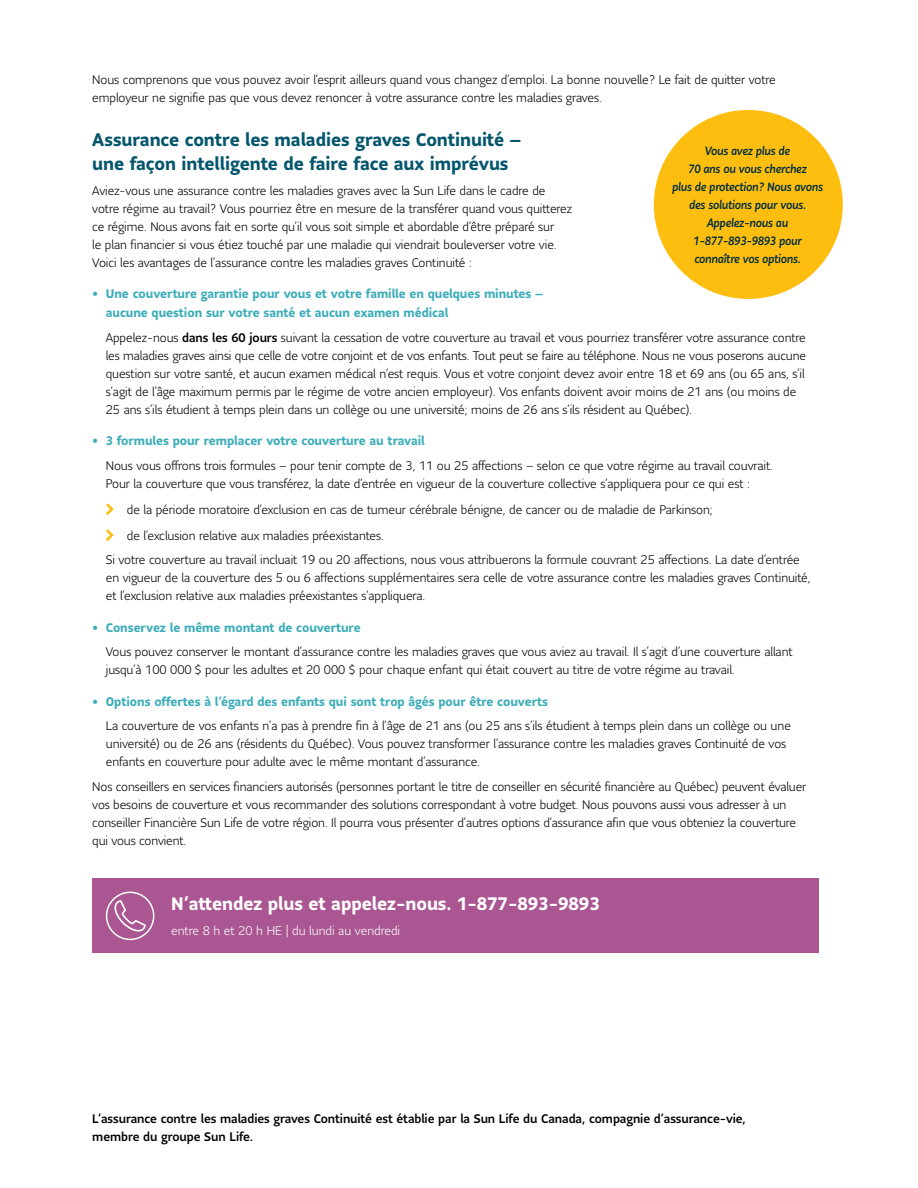
<style>
.page{position:relative;width:918px;height:1188px;background:#fff}
.page>*{position:absolute;margin:0;border:0;box-sizing:border-box;transform-origin:0 0}
.H2_-_Subtitle{font:700 18px/24px "Sun Life Sans";letter-spacing:-.005em;color:#05566d}
.P_-_Body{font:700 18px "Sun Life Sans";letter-spacing:-.005em;color:#fff}
.P_-_Body-2{font:300 12.3px/18px "Sun Life Sans";letter-spacing:-.005em;color:#000}
.H3_-_Subhead_Teal{font:700 12.3px/19.2px "Sun Life Sans";letter-spacing:-.005em;color:#3dadb9}
.P_-_Dislaimer{font:500 12.3px/18px "Sun Life Sans";letter-spacing:-.005em;color:#000}
.P_-_Body-3{font:300 12.3px "Sun Life Sans";color:#fff}
.P_-_Body-4{font:italic 500 12px/18px "Sun Life Sans";letter-spacing:-.02em;color:#002d3d;text-align:center;scale:.9 1}
.s1{font-weight:500}
</style>
<div class="page">
<svg style="left:106px;top:503px;width:8px;height:12px"></svg>
<svg style="left:106px;top:529px;width:8px;height:12px"></svg>
<div style="left:654px;top:110px;width:189px;height:189px;background:#febe10;border-radius:50%"></div>
<div style="left:92px;top:878px;width:727px;height:74px;background:#a95692"></div>
<div style="left:106px;top:892px;width:48px;height:48px;border:2px solid #fff;border-radius:50%"></div>
<svg style="left:114px;top:900px;width:32px;height:32px"></svg>
<p class="P_-_Body-2" style="left:92px;top:70px;width:685px">Nous comprenons que vous pouvez avoir l’esprit ailleurs quand vous changez d’emploi. La bonne nouvelle? Le fait de quitter votre employeur ne signifie pas que vous devez renoncer à votre assurance contre les maladies graves.</p>
<h2 class="H2_-_Subtitle" style="left:92px;top:127px;width:431px">Assurance contre les maladies graves Continuité – une façon intelligente de faire face aux imprévus</h2>
<p class="P_-_Body-2" style="left:92px;top:181px;width:481px">Aviez-vous une assurance contre les maladies graves avec la Sun Life dans le cadre de votre régime au travail? Vous pourriez être en mesure de la transférer quand vous quitterez ce régime. Nous avons fait en sorte qu’il vous soit simple et abordable d’être préparé sur<br>le plan financier si vous étiez touché par une maladie qui viendrait bouleverser votre vie.<br>Voici les avantages de l’assurance contre les maladies graves Continuité :</p>
<h3 class="H3_-_Subhead_Teal" style="left:106px;top:284px;width:439px;text-indent:-14px">• Une couverture garantie pour vous et votre famille en quelques minutes – aucune question sur votre santé et aucun examen médical</h3>
<p class="P_-_Body-2" style="left:106px;top:328px;width:702px">Appelez-nous <span class="s1">dans les 60 jours</span> suivant la cessation de votre couverture au travail et vous pourriez transférer votre assurance contre les maladies graves ainsi que celle de votre conjoint et de vos enfants. Tout peut se faire au téléphone. Nous ne vous poserons aucune question sur votre santé, et aucun examen médical n’est requis. Vous et votre conjoint devez avoir entre 18 et 69 ans (ou 65 ans, s’il s’agit de l’âge maximum permis par le régime de votre ancien employeur). Vos enfants doivent avoir moins de 21 ans (ou moins de 25 ans s’ils étudient à temps plein dans un collège ou une université; moins de 26 ans s’ils résident au Québec).</p>
<h3 class="H3_-_Subhead_Teal" style="left:92px;top:431px;width:334px">• 3 formules pour remplacer votre couverture au travail</h3>
<p class="P_-_Body-2" style="left:106px;top:456px;width:669px">Nous vous offrons trois formules – pour tenir compte de 3, 11 ou 25 affections – selon ce que votre régime au travail couvrait.<br>Pour la couverture que vous transférez, la date d’entrée en vigueur de la couverture collective s’appliquera pour ce qui est :</p>
<p class="P_-_Body-2" style="left:127px;top:500px;width:587px">de la période moratoire d’exclusion en cas de tumeur cérébrale bénigne, de cancer ou de maladie de Parkinson;</p>
<p class="P_-_Body-2" style="left:127px;top:526px;width:259px">de l’exclusion relative aux maladies préexistantes.</p>
<p class="P_-_Body-2" style="left:106px;top:551px;width:706px">Si votre couverture au travail incluait 19 ou 20 affections, nous vous attribuerons la formule couvrant 25 affections. La date d’entrée en vigueur de la couverture des 5 ou 6 affections supplémentaires sera celle de votre assurance contre les maladies graves Continuité, et l’exclusion relative aux maladies préexistantes s’appliquera.</p>
<h3 class="H3_-_Subhead_Teal" style="left:92px;top:617px;width:270px">• Conservez le même montant de couverture</h3>
<p class="P_-_Body-2" style="left:106px;top:643px;width:688px">Vous pouvez conserver le montant d’assurance contre les maladies graves que vous aviez au travail. Il s’agit d’une couverture allant jusqu’à 100 000 $ pour les adultes et 20 000 $ pour chaque enfant qui était couvert au titre de votre régime au travail.</p>
<h3 class="H3_-_Subhead_Teal" style="left:92px;top:691px;width:457px">• Options offertes à l’égard des enfants qui sont trop âgés pour être couverts</h3>
<p class="P_-_Body-2" style="left:106px;top:717px;width:687px">La couverture de vos enfants n’a pas à prendre fin à l’âge de 21 ans (ou 25 ans s’ils étudient à temps plein dans un collège ou une université) ou de 26 ans (résidents du Québec). Vous pouvez transformer l’assurance contre les maladies graves Continuité de vos enfants en couverture pour adulte avec le même montant d’assurance.</p>
<p class="P_-_Body-2" style="left:92px;top:778px;width:716px">Nos conseillers en services financiers autorisés (personnes portant le titre de conseiller en sécurité financière au Québec) peuvent évaluer vos besoins de couverture et vous recommander des solutions correspondant à votre budget. Nous pouvons aussi vous adresser à un conseiller Financière Sun Life de votre région. Il pourra vous présenter d’autres options d’assurance afin que vous obteniez la couverture qui vous convient.</p>
<p class="P_-_Body-4" style="left:672px;top:142px;width:169px">Vous avez plus de<br>70 ans ou vous cherchez<br>plus de protection? Nous avons des solutions pour vous.<br>Appelez‑nous au<br>1-877-893-9893 pour connaître vos options.</p>
<p class="P_-_Body" style="left:171px;top:891px;width:430px">N’attendez plus et appelez-nous. 1-877-893-9893</p>
<p class="P_-_Body-3" style="left:171px;top:922px;width:231px">entre 8 h et 20 h HE | du lundi au vendredi</p>
<p class="P_-_Dislaimer" style="left:92px;top:1109px;width:655px">L’assurance contre les maladies graves Continuité est établie par la Sun Life du Canada, compagnie d’assurance-vie, membre du groupe Sun Life.</p>
</div>
